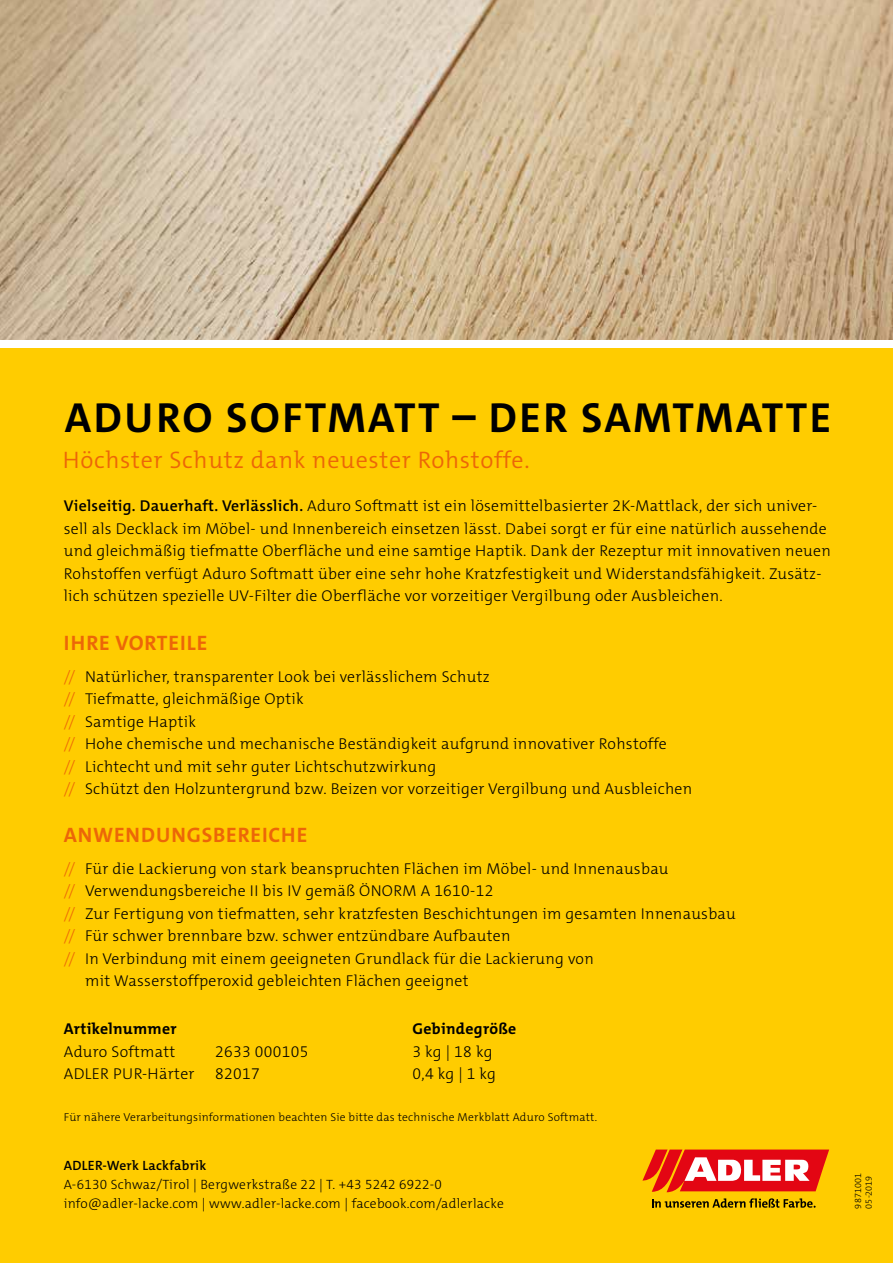
<style>
.page{position:relative;width:893px;height:1263px;background:#fc0}
.page>*{position:absolute;margin:0;border:0;box-sizing:border-box;transform-origin:0 0}
.t1{font:700 42.3px "The Mix C4 s";letter-spacing:.06em;color:#000}
.t2{font:300 24px "The Mix C4 s";letter-spacing:.03em;color:#ec6608}
.t3{font:700 21px "The Mix C4 s";letter-spacing:.04em;color:#ec6608}
.t4{font:300 15.75px/22.5px "The Mix C4 s";letter-spacing:.02em;color:#000}
.t5{font:700 15.75px "The Mix C4 s";letter-spacing:.02em;color:#000}
.t6{font:300 13.5px/18.8px "The Mix C4 s";letter-spacing:.02em;color:#000}
.t7{font:600 13.5px "The Mix C4 s";letter-spacing:.02em;color:#000}
.t8{font:300 11.55px "The Mix C4 s";letter-spacing:.02em;color:#000}
.t9{font:300 9px/10.8px "The Mix C4 s";letter-spacing:.01em;color:#000}
.s1{font-weight:600}
.s2{color:#ec6608}
</style>
<div class="page">
<img style="left:0;top:0;width:893px;height:340px">
<svg style="left:652px;top:1198px;width:164px;height:10px"></svg>
<svg style="left:642px;top:1149px;width:187px;height:43px;background:#ec5844"></svg>
<div style="left:0;top:340px;width:893px;height:8px;background:#fff"></div>
<h1 class="t1" style="left:65px;top:391px;width:768px">ADURO SOFTMATT – DER SAMTMATTE</h1>
<h2 class="t2" style="left:63px;top:445px;width:468px">Höchster Schutz dank neuester Rohstoffe.</h2>
<p class="t4" style="left:64px;top:495px;width:768px"><span class="s1">Vielseitig. Dauerhaft. Verlässlich.</span> Aduro Softmatt ist ein lösemittelbasierter 2K-Mattlack, der sich univer&shy;sell als Decklack im Möbel- und Innenbereich einsetzen lässt. Dabei sorgt er für eine natürlich aussehende und gleichmäßig tiefmatte Oberfläche und eine samtige Haptik. Dank der Rezeptur mit innovativen neuen Rohstoffen verfügt Aduro Softmatt über eine sehr hohe Kratzfestigkeit und Widerstandsfähigkeit. Zusätz&shy;lich schützen spezielle UV-Filter die Oberfläche vor vorzeitiger Vergilbung oder Ausbleichen.</p>
<h3 class="t3" style="left:64px;top:629px;width:145px">IHRE VORTEILE</h3>
<p class="t4" style="left:64px;top:665px;width:630px"><span class="s2">//</span> Natürlicher, transparenter Look bei verlässlichem Schutz<br><span class="s2">//</span> Tiefmatte, gleichmäßige Optik<br><span class="s2">//</span> Samtige Haptik<br><span class="s2">//</span> Hohe chemische und mechanische Beständigkeit aufgrund innovativer Rohstoffe<br><span class="s2">//</span> Lichtecht und mit sehr guter Lichtschutzwirkung<br><span class="s2">//</span> Schützt den Holzuntergrund bzw. Beizen vor vorzeitiger Vergilbung und Ausbleichen</p>
<h3 class="t3" style="left:64px;top:821px;width:245px">ANWENDUNGSBEREICHE</h3>
<p class="t4" style="left:64px;top:857px;width:606px"><span class="s2">//</span> Für die Lackierung von stark beanspruchten Flächen im Möbel- und Innenausbau</p>
<p class="t4" style="left:64px;top:880px;width:431px"><span class="s2">//</span> Verwendungsbereiche II bis IV gemäß ÖNORM A 1610-12</p>
<p class="t4" style="left:64px;top:902px;width:674px"><span class="s2">//</span> Zur Fertigung von tiefmatten, sehr kratzfesten Beschichtungen im gesamten Innenausbau</p>
<p class="t4" style="left:64px;top:925px;width:448px"><span class="s2">//</span> Für schwer brennbare bzw. schwer entzündbare Aufbauten</p>
<p class="t4" style="left:64px;top:947px;width:531px"><span class="s2">//</span> In Verbindung mit einem geeigneten Grundlack für die Lackierung von</p>
<p class="t4" style="left:85px;top:970px;width:385px">mit Wasserstoffperoxid gebleichten Flächen geeignet</p>
<p class="t5" style="left:64px;top:1019px;width:114px">Artikelnummer</p>
<p class="t4" style="left:64px;top:1040px;width:113px">Aduro Softmatt</p>
<p class="t4" style="left:215px;top:1040px;width:95px">2633 000105</p>
<p class="t4" style="left:64px;top:1063px;width:132px">ADLER PUR-Härter</p>
<p class="t4" style="left:215px;top:1063px;width:46px">82017</p>
<p class="t8" style="left:64px;top:1110px;width:535px">Für nähere Verarbeitungsinformationen beachten Sie bitte das technische Merkblatt Aduro Softmatt.</p>
<p class="t5" style="left:413px;top:1019px;width:105px">Gebindegröße</p>
<p class="t4" style="left:413px;top:1040px;width:85px">3 kg | 18 kg<br>0,4 kg | 1 kg</p>
<p class="t7" style="left:64px;top:1157px;width:144px">ADLER-Werk Lackfabrik</p>
<p class="t6" style="left:64px;top:1175px;width:442px">A-6130 Schwaz/Tirol | Bergwerkstraße 22 | T. +43 5242 6922-0 info@adler-lacke.com | www.adler-lacke.com | facebook.com/adlerlacke</p>
<p class="t9" style="left:853px;top:1208px;width:37px;rotate:-90deg">9871001<br>05-2019</p>
</div>
